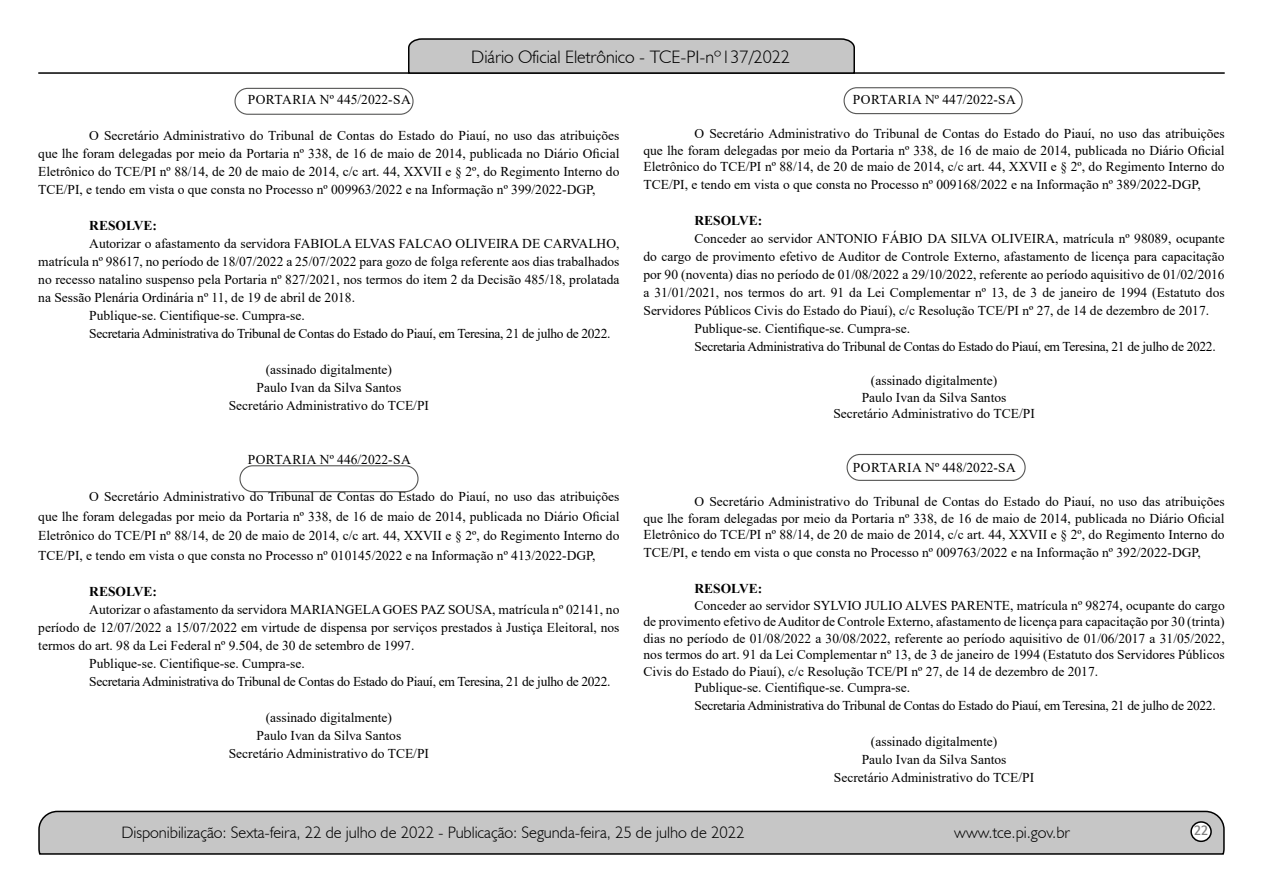
<style>
.page{position:relative;width:1263px;height:893px;background:#fff}
.page>*{position:absolute;margin:0;border:0;box-sizing:border-box;transform-origin:0 0}
.t1{font:300 18px "Humanist 521 BT";color:#000}
.t2{font:300 16.5px "Humanist 521 BT";color:#000}
.t3{font:15px "Estrangelo Edessa";color:#808080}
.t4{font:13.5px/18px "Times New Roman";color:#000;text-align:justify}
.t5{font:13.5px "Times New Roman";letter-spacing:-.025em;color:#000}
.t6{font:700 13.5px "Times New Roman";color:#000}
</style>
<div class="page">
<svg style="left:38px;top:810px;width:1187px;height:45px;background:#b9b9b9"></svg>
<div style="left:1191px;top:822px;width:20px;height:19px;background:#fff;border-radius:50%"></div>
<div style="left:1190px;top:821px;width:22px;height:21px;border:2px solid #000;border-radius:50%"></div>
<hr style="left:38px;top:72px;width:1187px;height:2px;background:#000">
<svg style="left:407px;top:38px;width:449px;height:36px;background:#b4b4b4"></svg>
<div style="left:239px;top:465px;width:179px;height:27px;border:1px solid #575756;border-radius:13px"></div>
<div style="left:846px;top:454px;width:180px;height:27px;border:1px solid #575756;border-radius:13px"></div>
<div style="left:843px;top:87px;width:180px;height:27px;border:1px solid #575756;border-radius:13px"></div>
<div style="left:234px;top:88px;width:180px;height:27px;border:1px solid #575756;border-radius:13px"></div>
<h1 class="t1" style="left:471px;top:46px;width:320px">Diário Oficial Eletrônico - TCE-PI-nº137/2022</h1>
<p class="t4" style="left:248px;top:90px;width:165px">PORTARIA Nº 445/2022-SA</p>
<p class="t4" style="left:38px;top:126px;width:583px;text-indent:51px">O Secretário Administrativo do Tribunal de Contas do Estado do Piauí, no uso das atribuições que lhe foram delegadas por meio da Portaria nº 338, de 16 de maio de 2014, publicada no Diário Oficial Eletrônico do TCE/PI nº 88/14, de 20 de maio de 2014, c/c art. 44, XXVII e § 2º, do Regimento Interno do TCE/PI, e tendo em vista o que consta no Processo nº 009963/2022 e na Informação nº 399/2022-DGP,</p>
<p class="t6" style="left:89px;top:216px;width:69px">RESOLVE:</p>
<p class="t4" style="left:89px;top:234px;width:532px">Autorizar o afastamento da servidora FABIOLA ELVAS FALCAO OLIVEIRA DE CARVALHO,</p>
<p class="t4" style="left:38px;top:252px;width:583px">matrícula nº 98617, no período de 18/07/2022 a 25/07/2022 para gozo de folga referente aos dias trabalhados</p>
<p class="t4" style="left:38px;top:270px;width:583px">no recesso natalino suspenso pela Portaria nº 827/2021, nos termos do item 2 da Decisão 485/18, prolatada</p>
<p class="t4" style="left:38px;top:288px;width:318px">na Sessão Plenária Ordinária nº 11, de 19 de abril de 2018.</p>
<p class="t4" style="left:89px;top:306px;width:217px">Publique-se. Cientifique-se. Cumpra-se.</p>
<p class="t5" style="left:89px;top:324px;width:523px">Secretaria Administrativa do Tribunal de Contas do Estado do Piauí, em Teresina, 21 de julho de 2022.</p>
<p class="t4" style="left:229px;top:360px;width:202px;text-align:center">(assinado digitalmente)<br>Paulo Ivan da Silva Santos<br>Secretário Administrativo do TCE/PI</p>
<p class="t4" style="left:248px;top:450px;width:165px">PORTARIA Nº 446/2022-SA</p>
<p class="t4" style="left:38px;top:487px;width:583px;line-height:19.5px;text-indent:51px">O Secretário Administrativo do Tribunal de Contas do Estado do Piauí, no uso das atribuições que lhe foram delegadas por meio da Portaria nº 338, de 16 de maio de 2014, publicada no Diário Oficial Eletrônico do TCE/PI nº 88/14, de 20 de maio de 2014, c/c art. 44, XXVII e § 2º, do Regimento Interno do TCE/PI, e tendo em vista o que consta no Processo nº 010145/2022 e na Informação nº 413/2022-DGP,</p>
<p class="t6" style="left:89px;top:582px;width:69px">RESOLVE:</p>
<p class="t4" style="left:89px;top:600px;width:532px">Autorizar o afastamento da servidora MARIANGELA GOES PAZ SOUSA, matrícula nº 02141, no</p>
<p class="t4" style="left:38px;top:618px;width:583px">período de 12/07/2022 a 15/07/2022 em virtude de dispensa por serviços prestados à Justiça Eleitoral, nos</p>
<p class="t4" style="left:38px;top:636px;width:378px">termos do art. 98 da Lei Federal nº 9.504, de 30 de setembro de 1997.</p>
<p class="t4" style="left:89px;top:654px;width:217px">Publique-se. Cientifique-se. Cumpra-se.</p>
<p class="t5" style="left:89px;top:672px;width:523px">Secretaria Administrativa do Tribunal de Contas do Estado do Piauí, em Teresina, 21 de julho de 2022.</p>
<p class="t4" style="left:229px;top:708px;width:202px;text-align:center">(assinado digitalmente)<br>Paulo Ivan da Silva Santos<br>Secretário Administrativo do TCE/PI</p>
<p class="t4" style="left:853px;top:90px;width:165px">PORTARIA Nº 447/2022-SA</p>
<p class="t4" style="left:643px;top:125px;width:583px;line-height:16.5px;text-indent:51px">O Secretário Administrativo do Tribunal de Contas do Estado do Piauí, no uso das atribuições que lhe foram delegadas por meio da Portaria nº 338, de 16 de maio de 2014, publicada no Diário Oficial Eletrônico do TCE/PI nº 88/14, de 20 de maio de 2014, c/c art. 44, XXVII e § 2º, do Regimento Interno do</p>
<p class="t4" style="left:643px;top:175px;width:559px">TCE/PI, e tendo em vista o que consta no Processo nº 009168/2022 e na Informação nº 389/2022-DGP,</p>
<p class="t6" style="left:694px;top:211px;width:69px">RESOLVE:</p>
<p class="t4" style="left:694px;top:229px;width:532px">Conceder ao servidor ANTONIO FÁBIO DA SILVA OLIVEIRA, matrícula nº 98089, ocupante</p>
<p class="t4" style="left:643px;top:247px;width:583px">do cargo de provimento efetivo de Auditor de Controle Externo, afastamento de licença para capacitação</p>
<p class="t4" style="left:643px;top:265px;width:583px">por 90 (noventa) dias no período de 01/08/2022 a 29/10/2022, referente ao período aquisitivo de 01/02/2016</p>
<p class="t4" style="left:643px;top:283px;width:583px">a 31/01/2021, nos termos do art. 91 da Lei Complementar nº 13, de 3 de janeiro de 1994 (Estatuto dos</p>
<p class="t4" style="left:643px;top:301px;width:567px">Servidores Públicos Civis do Estado do Piauí), c/c Resolução TCE/PI nº 27, de 14 de dezembro de 2017.</p>
<p class="t4" style="left:694px;top:319px;width:217px">Publique-se. Cientifique-se. Cumpra-se.</p>
<p class="t5" style="left:694px;top:337px;width:523px">Secretaria Administrativa do Tribunal de Contas do Estado do Piauí, em Teresina, 21 de julho de 2022.</p>
<p class="t4" style="left:833px;top:372px;width:203px;line-height:16.2px;text-align:center">(assinado digitalmente)<br>Paulo Ivan da Silva Santos<br>Secretário Administrativo do TCE/PI</p>
<p class="t4" style="left:853px;top:458px;width:165px">PORTARIA Nº 448/2022-SA</p>
<p class="t4" style="left:643px;top:493px;width:583px;line-height:16.5px;text-indent:51px">O Secretário Administrativo do Tribunal de Contas do Estado do Piauí, no uso das atribuições que lhe foram delegadas por meio da Portaria nº 338, de 16 de maio de 2014, publicada no Diário Oficial Eletrônico do TCE/PI nº 88/14, de 20 de maio de 2014, c/c art. 44, XXVII e § 2º, do Regimento Interno do</p>
<p class="t4" style="left:643px;top:543px;width:559px">TCE/PI, e tendo em vista o que consta no Processo nº 009763/2022 e na Informação nº 392/2022-DGP,</p>
<p class="t6" style="left:694px;top:579px;width:69px">RESOLVE:</p>
<p class="t4" style="left:694px;top:596px;width:532px">Conceder ao servidor SYLVIO JULIO ALVES PARENTE, matrícula nº 98274, ocupante do cargo</p>
<p class="t4" style="left:643px;top:612px;width:583px">de provimento efetivo de Auditor de Controle Externo, afastamento de licença para capacitação por 30 (trinta)</p>
<p class="t4" style="left:643px;top:629px;width:583px">dias no período de 01/08/2022 a 30/08/2022, referente ao período aquisitivo de 01/06/2017 a 31/05/2022,</p>
<p class="t4" style="left:643px;top:645px;width:583px">nos termos do art. 91 da Lei Complementar nº 13, de 3 de janeiro de 1994 (Estatuto dos Servidores Públicos</p>
<p class="t4" style="left:643px;top:662px;width:456px">Civis do Estado do Piauí), c/c Resolução TCE/PI nº 27, de 14 de dezembro de 2017.</p>
<p class="t4" style="left:694px;top:678px;width:217px">Publique-se. Cientifique-se. Cumpra-se.</p>
<p class="t5" style="left:694px;top:696px;width:523px">Secretaria Administrativa do Tribunal de Contas do Estado do Piauí, em Teresina, 21 de julho de 2022.</p>
<p class="t4" style="left:834px;top:732px;width:202px;text-align:center">(assinado digitalmente)<br>Paulo Ivan da Silva Santos<br>Secretário Administrativo do TCE/PI</p>
<p class="t2" style="left:121px;top:822px;width:624px">Disponibilização: Sexta-feira, 22 de julho de 2022 - Publicação: Segunda-feira, 25 de julho de 2022</p>
<p class="t2" style="left:954px;top:822px;width:117px">www.tce.pi.gov.br</p>
<p class="t3" style="left:1194px;top:823px;width:16px">22</p>
</div>
